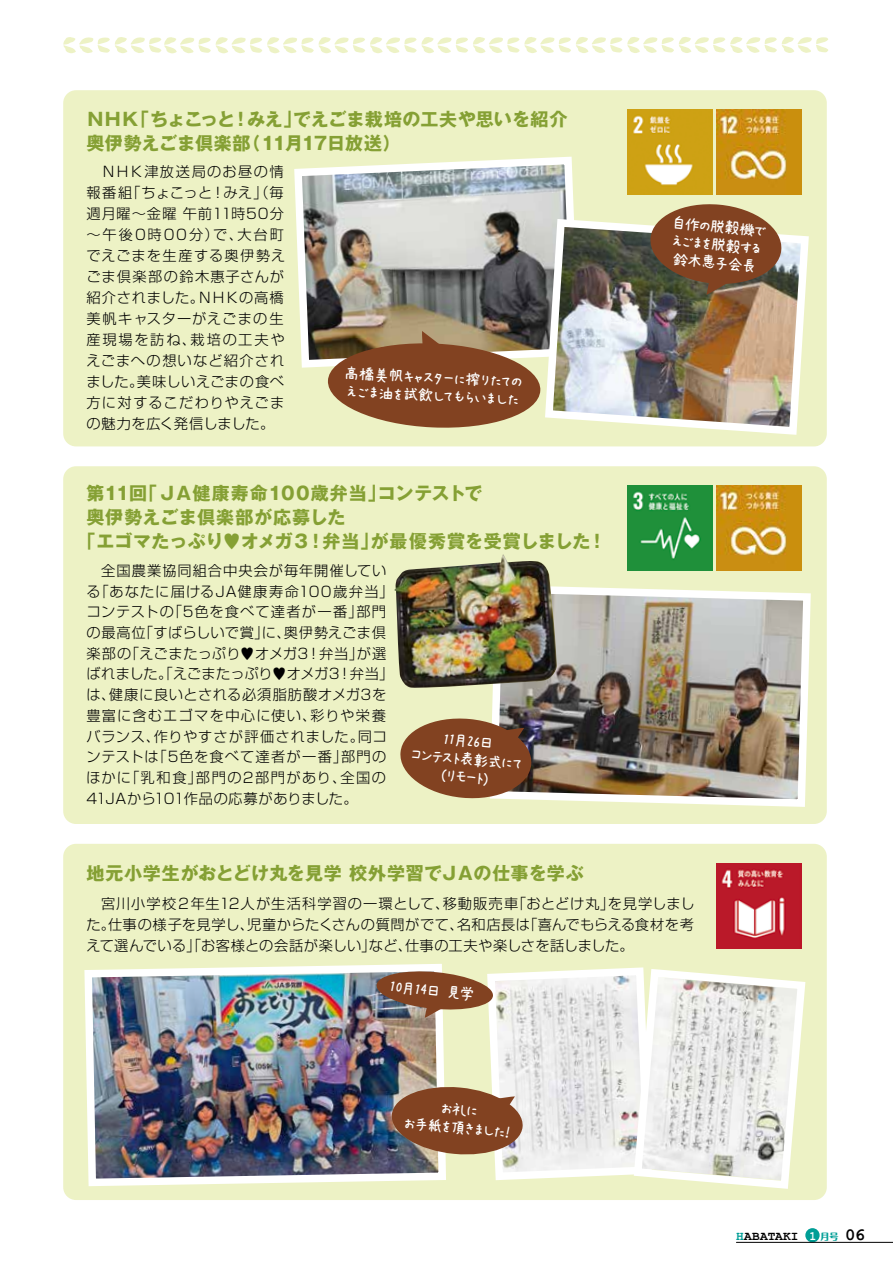
<style>
.page{position:relative;width:893px;height:1263px;background:#fff}
.page>*{position:absolute;margin:0;border:0;box-sizing:border-box;transform-origin:0 0}
.t1{font:700 18px "Gothic MB101 Pro";letter-spacing:.01em;color:#85a034}
.t2{font:700 18px "Gothic MB101 Pro";letter-spacing:.03em;color:#85a034}
.t3{font:700 18px "Gothic MB101 Pro";letter-spacing:.04em;color:#85a034}
.t4{font:700 18px "Gothic MB101 Pro";letter-spacing:-.055em;color:#85a034}
.t5{font:700 17.25px "Courier New";color:#000}
.t6{font:16.5px/18px "AP Japanesefont";color:#fff}
.t7{font:300 14.25px/21px "Shin Go Pro";letter-spacing:.055em;color:#000;text-align:right}
.t8{font:300 14.25px "Shin Go Pro";letter-spacing:.08em;color:#000}
.t9{font:300 14.25px "Shin Go Pro";letter-spacing:-.005em;color:#000}
.t10{font:300 14.25px "Shin Go Pro";letter-spacing:.035em;color:#000}
.t11{font:300 14.25px "Shin Go Pro";letter-spacing:.09em;color:#000}
.t12{font:300 14.25px "Shin Go Pro";letter-spacing:.075em;color:#000}
.t13{font:300 14.25px/20.7px "Shin Go Pro";letter-spacing:.005em;color:#000}
.t14{font:300 14.25px "Shin Go Pro";letter-spacing:.03em;color:#000}
.t15{font:300 14.25px "Shin Go Pro";letter-spacing:.01em;color:#000}
.t16{font:300 14.25px "Shin Go Pro";letter-spacing:-.01em;color:#000}
.t17{font:300 14.25px "Shin Go Pro";letter-spacing:.13em;color:#000}
.t18{font:300 14.25px "Shin Go Pro";letter-spacing:.025em;color:#000}
.t19{font:300 14.25px "Shin Go Pro";letter-spacing:.1em;color:#000}
.t20{font:700 12.75px "Courier New";letter-spacing:.02em;color:#000}
.t21{font:700 12.75px "Courier New";color:#fff;scale:.9 1}
.t22{font:800 9px "Maru Fo Pro";color:#009e96}
.s1{color:#009e96}
</style>
<div class="page">
<div style="left:63px;top:90px;width:764px;height:356px;background:#edf2c5"></div>
<div style="left:63px;top:844px;width:764px;height:356px;background:#edf2c5"></div>
<div style="left:63px;top:466px;width:764px;height:358px;background:#edf2c5"></div>
<img style="left:486px;top:581px;width:329px;height:230px">
<img style="left:394px;top:554px;width:163px;height:134px">
<img style="left:290px;top:153px;width:293px;height:219px">
<img style="left:541px;top:215px;width:272px;height:224px">
<svg style="left:63px;top:37px;width:765px;height:16px"></svg>
<svg style="left:327px;top:331px;width:214px;height:99px;background:#946644"></svg>
<svg style="left:648px;top:201px;width:135px;height:94px;background:#895f40"></svg>
<img style="left:716px;top:110px;width:85px;height:85px">
<img style="left:627px;top:110px;width:85px;height:85px">
<img style="left:716px;top:863px;width:85px;height:85px">
<img style="left:716px;top:486px;width:85px;height:85px">
<img style="left:627px;top:486px;width:85px;height:85px">
<img style="left:81px;top:960px;width:369px;height:230px">
<div style="left:806px;top:1229px;width:13px;height:13px;background:#009e96;border-radius:50%"></div>
<div style="left:805px;top:1228px;width:15px;height:14px;border:2px solid #009e96;border-radius:50%"></div>
<hr style="left:736px;top:1242px;width:157px;height:1px;background:#000">
<svg style="left:398px;top:716px;width:135px;height:85px;background:#936546"></svg>
<svg style="left:376px;top:963px;width:433px;height:230px"></svg>
<p class="t1" style="left:293px;top:104px;width:276px">でえごま栽培の工夫や思いを紹介</p>
<p class="t1" style="left:131px;top:104px;width:105px">「ちょこっと</p>
<p class="t1" style="left:247px;top:104px;width:56px">みえ」</p>
<p class="t1" style="left:86px;top:104px;width:55px">ＮＨＫ</p>
<p class="t1" style="left:232px;top:104px;width:19px">！</p>
<p class="t1" style="left:86px;top:128px;width:166px">奥伊勢えごま倶楽部</p>
<p class="t7" style="left:86px;top:160px;width:199px">　ＮＨＫ津放送局のお昼の情「ちょこっと！みえ」（毎</p>
<p class="t4" style="left:242px;top:128px;width:160px">（11月17日放送(</p>
<p class="t7" style="left:86px;top:181px;width:47px">報番組</p>
<p class="t7" style="left:86px;top:202px;width:199px">週月曜～金曜午前11時50分</p>
<p class="t7" style="left:237px;top:223px;width:48px">大台町</p>
<p class="t17" style="left:86px;top:223px;width:158px">～午後0時00分 で） 、</p>
<p class="t11" style="left:86px;top:244px;width:200px">でえごまを生産する奥伊勢え</p>
<p class="t12" style="left:86px;top:265px;width:199px">ごま倶楽部の鈴木惠子さんが</p>
<p class="t7" style="left:198px;top:286px;width:88px">ＮＨＫの高橋</p>
<p class="t7" style="left:86px;top:286px;width:119px">紹介されました。</p>
<p class="t7" style="left:86px;top:307px;width:199px">美帆キャスターがえごまの生</p>
<p class="t7" style="left:190px;top:328px;width:96px">栽培の工夫や</p>
<p class="t7" style="left:86px;top:328px;width:111px">産現場を訪ね、</p>
<p class="t12" style="left:86px;top:349px;width:200px">えごまへの想いなど紹介され</p>
<p class="t7" style="left:137px;top:370px;width:149px">美味しいえごまの食べ</p>
<p class="t7" style="left:86px;top:370px;width:200px;text-align:left">ました。<br>方に対するこだわりやえごまの魅力を広く発信しました。</p>
<p class="t6" style="left:344px;top:364px;width:182px;rotate:3deg">高橋美帆キャスターに搾りたてのえごま油を試飲してもらいました</p>
<p class="t3" style="left:86px;top:479px;width:301px">第11 「回 ＪＡ健康寿命100歳弁当」</p>
<p class="t2" style="left:86px;top:503px;width:261px">奥伊勢えごま倶楽部が応募した</p>
<p class="t2" style="left:370px;top:527px;width:237px">が最優秀賞を受賞しました!</p>
<p class="t1" style="left:378px;top:479px;width:106px">コンテストで</p>
<p class="t1" style="left:77px;top:527px;width:234px">「エゴマたっぷり♥オメガ３</p>
<p class="t7" style="left:86px;top:558px;width:301px">　全国農業協同組合中央会が毎年開催してい</p>
<p class="t8" style="left:86px;top:579px;width:309px">「る あなたに届けるJA健康寿命100歳弁当「</p>
<p class="t7" style="left:356px;top:600px;width:31px">部門</p>
<p class="t1" style="left:307px;top:527px;width:73px">！弁当」</p>
<p class="t8" style="left:168px;top:600px;width:196px">「5色を食べて達者が一番」</p>
<p class="t7" style="left:86px;top:600px;width:89px">コンテストの</p>
<p class="t18" style="left:139px;top:621px;width:153px">「すばらしいで賞に」、</p>
<p class="t10" style="left:284px;top:621px;width:103px">奥伊勢えごま倶</p>
<p class="t7" style="left:86px;top:620px;width:61px">の最高位</p>
<p class="t15" style="left:125px;top:642px;width:240px">「えごまたっぷり♥オメガ3！弁当」</p>
<p class="t7" style="left:357px;top:641px;width:31px">が選</p>
<p class="t7" style="left:86px;top:641px;width:46px">楽部の</p>
<p class="t9" style="left:86px;top:662px;width:309px">ばれました。「えごまたっぷり♥オメガ3！弁当「</p>
<p class="t7" style="left:109px;top:682px;width:279px">健康に良いとされる必須脂肪酸オメガ3を</p>
<p class="t7" style="left:86px;top:682px;width:31px">は、</p>
<p class="t11" style="left:86px;top:704px;width:232px">豊富に含むエゴマを中心に使い、</p>
<p class="t7" style="left:310px;top:703px;width:77px">彩りや栄養</p>
<p class="t7" style="left:86px;top:724px;width:75px">バランス、</p>
<p class="t7" style="left:154px;top:724px;width:212px">作りやすさが評価されました。</p>
<p class="t7" style="left:358px;top:724px;width:31px">同コ</p>
<p class="t8" style="left:153px;top:745px;width:196px">「5色を食べて達者が一番」</p>
<p class="t7" style="left:341px;top:745px;width:47px">部門の</p>
<p class="t7" style="left:86px;top:745px;width:74px">ンテストは</p>
<p class="t7" style="left:125px;top:765px;width:78px">「乳和食」</p>
<p class="t19" style="left:196px;top:766px;width:152px">部門の2部門があり、</p>
<p class="t7" style="left:340px;top:765px;width:47px">全国の</p>
<p class="t13" style="left:86px;top:765px;width:273px">ほかに<br>41JAから101作品の応募がありました。</p>
<p class="t6" style="left:410px;top:745px;width:116px;rotate:5deg">コンテスト表彰式にて</p>
<p class="t6" style="left:446px;top:766px;width:42px;rotate:5deg">リモート</p>
<p class="t1" style="left:86px;top:858px;width:499px">地元小学生がおとどけ丸を見学校外学習でＪＡの仕事を学ぶ</p>
<p class="t6" style="left:671px;top:214px;width:98px;rotate:5deg">自作の脱穀機でえごまを脱穀する鈴木惠子会長</p>
<p class="t7" style="left:512px;top:891px;width:104px">「おとどけ丸」</p>
<p class="t7" style="left:86px;top:891px;width:365px">　宮川小学校２年生12人が生活科学習の一環として、</p>
<p class="t7" style="left:608px;top:891px;width:88px">を見学しまし</p>
<p class="t7" style="left:443px;top:891px;width:77px">移動販売車</p>
<p class="t16" style="left:523px;top:913px;width:172px">「喜んでもらえる食材を考</p>
<p class="t10" style="left:247px;top:913px;width:218px">児童からたくさんの質問がでて、</p>
<p class="t10" style="left:108px;top:913px;width:147px">仕事の様子を見学し、</p>
<p class="t7" style="left:457px;top:912px;width:75px">名和店長は</p>
<p class="t7" style="left:86px;top:912px;width:30px">た。</p>
<p class="t14" style="left:86px;top:934px;width:291px">えて選んでいる」「お客様との会話が楽しい」</p>
<p class="t7" style="left:369px;top:933px;width:45px">など、</p>
<p class="t9" style="left:405px;top:934px;width:230px">仕事の工夫や楽しさを話しました。</p>
<p class="t6" style="left:414px;top:980px;width:63px;rotate:5deg">14日見学</p>
<p class="t6" style="left:406px;top:1096px;width:119px;text-align:center;rotate:5deg">お礼に<br>お手紙を頂きました!</p>
<p class="t20" style="left:736px;top:1228px;width:64px"><span class="s1">H</span>ABATAKI</p>
<p class="t21" style="left:809px;top:1228px;width:9px">1</p>
<p class="t22" style="left:820px;top:1230px;width:20px">月号</p>
<p class="t5" style="left:845px;top:1224px;width:22px">06</p>
</div>
